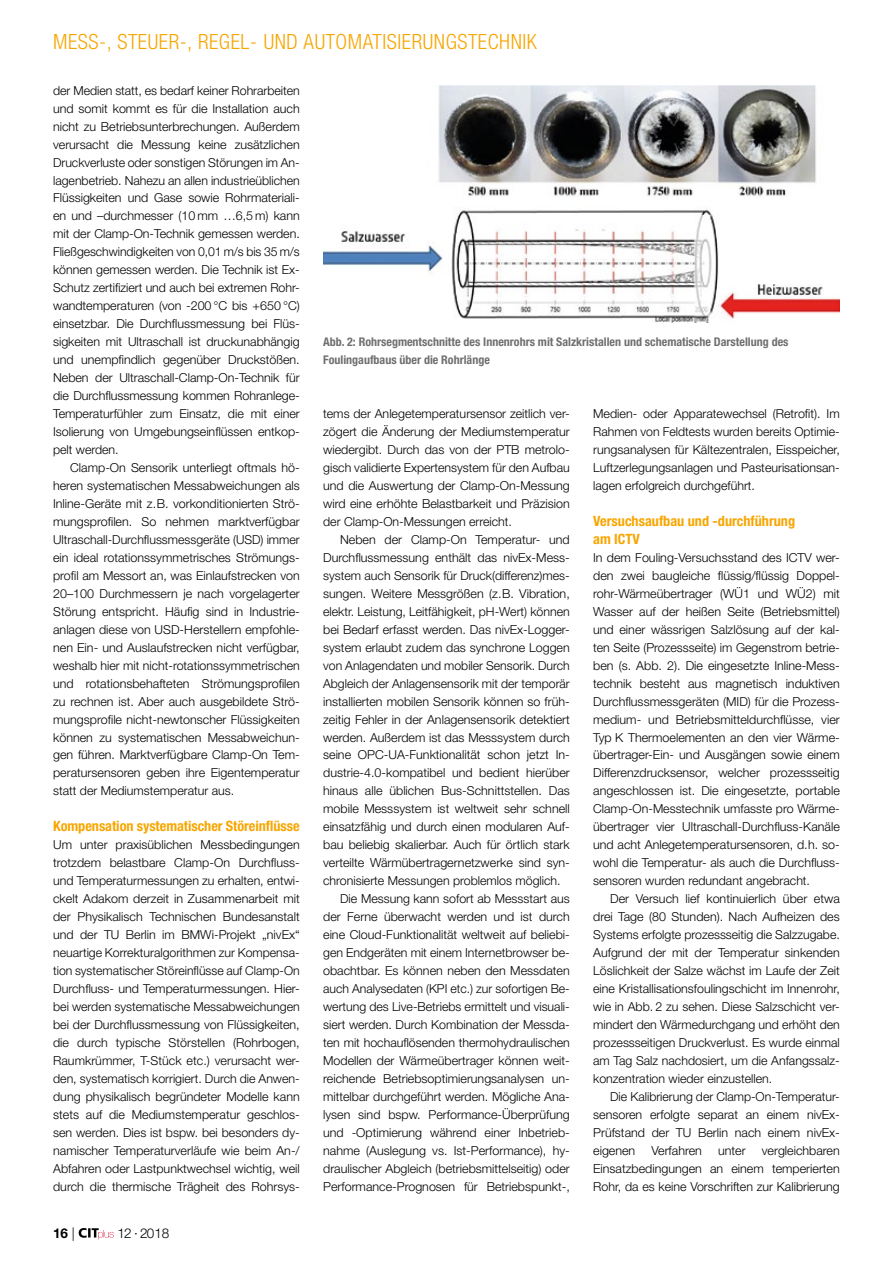
<style>
.page{position:relative;width:893px;height:1263px;background:#fff}
.page>*{position:absolute;margin:0;border:0;box-sizing:border-box;transform-origin:0 0}
.t1{font:300 condensed 21px "Helvetica Neue LT Std";letter-spacing:.025em;color:#f7a600}
.t2{font:700 condensed 14.25px/18px "Helvetica Neue LT Std";letter-spacing:-.005em;color:#f7a600}
.t3{font:300 13.5px "Helvetica Neue LT Std";letter-spacing:-.03em;color:#000}
.t4{font:700 13.5px "Helvetica Neue LT Std";color:#000}
.t5{font:300 12.3px/18px "Helvetica Neue LT Std";color:#000;text-align:justify}
.t6{font:700 condensed 12px/18px "Helvetica Neue LT Std";color:#706f6f}
.s1{font-weight:300}
</style>
<div class="page">
<img style="left:323px;top:85px;width:517px;height:237px">
<svg style="left:79px;top:1228px;width:35px;height:11px"></svg>
<h1 class="t1" style="left:53px;top:29px;width:87px">MESS-, STEUER</h1>
<h1 class="t1" style="left:180px;top:29px;width:41px">-, REGEL</h1>
<h1 class="t1" style="left:250px;top:29px;width:26px">- UND</h1>
<h1 class="t1" style="left:304px;top:29px;width:23px">AUTOMATISIERUNGSTECHNIK</h1>
<p class="t5" style="left:53px;top:81px;width:248px">der Medien statt, es bedarf keiner Rohrarbeiten und somit kommt es für die Installation auch nicht zu Betriebsunterbrechungen. Außerdem verursacht die Messung keine zusätzlichen Druckverluste oder sonstigen Störungen im An&shy;lagenbetrieb. Nahezu an allen industrieüblichen Flüssigkeiten und Gase sowie Rohrmateriali&shy;en und –durchmesser (10 mm …6,5 m) kann mit der Clamp-On-Technik gemessen werden.<br>Fließgeschwindigkeiten von 0,01 m/s bis 35 m/s können gemessen werden. Die Technik ist Ex-Schutz zertifiziert und auch bei extremen Rohr&shy;wandtemperaturen (von -200 °C bis +650 °C) einsetzbar. Die Durchflussmessung bei Flüs&shy;sigkeiten mit Ultraschall ist druckunabhängig und unempfindlich gegenüber Druckstößen.<br>Neben der Ultraschall-Clamp-On-Technik für die Durchflussmessung kommen Rohranlege-Temperaturfühler zum Einsatz, die mit einer Isolierung von Umgebungseinflüssen entkop&shy;pelt werden.</p>
<p class="t5" style="left:53px;top:458px;width:248px;text-align:left;text-indent:17px">Clamp-On Sensorik unterliegt oftmals hö&shy;heren systematischen Messabweichungen als Inline-Geräte mit z.B. vorkonditionierten Strö&shy;mungsprofilen. So nehmen marktverfügbar Ultraschall-Durchflussmessgeräte (USD) immer ein ideal rotationssymmetrisches Strömungs&shy;profil am Messort an, was Einlaufstrecken von 20–100 Durchmessern je nach vorgelagerter Störung entspricht. Häufig sind in Industrie&shy;anlagen diese von USD-Herstellern empfohle&shy;nen Ein- und Auslaufstrecken nicht verfügbar, weshalb hier mit nicht-rotationssymmetrischen und rotationsbehafteten Strömungsprofilen zu rechnen ist. Aber auch ausgebildete Strö&shy;mungsprofile nicht-newtonscher Flüssigkeiten können zu systematischen Messabweichun&shy;gen führen. Marktverfügbare Clamp-On Tem&shy;peratursensoren geben ihre Eigentemperatur statt der Mediumstemperatur aus.</p>
<p class="t2" style="left:53px;top:817px;width:248px">Kompensation systematischer Störeinflüsse</p>
<p class="t5" style="left:53px;top:836px;width:248px">Um unter praxisüblichen Messbedingungen trotzdem belastbare Clamp-On Durchfluss&shy;und Temperaturmessungen zu erhalten, entwi&shy;ckelt Adakom derzeit in Zusammenarbeit mit der Physikalisch Technischen Bundesanstalt und der TU Berlin im BMWi-Projekt „nivEx“ neuartige Korrekturalgorithmen zur Kompensa&shy;tion systematischer Störeinflüsse auf Clamp-On Durchfluss- und Temperaturmessungen. Hier&shy;bei werden systematische Messabweichungen bei der Durchflussmessung von Flüssigkeiten, die durch typische Störstellen (Rohrbogen, Raumkrümmer, T-Stück etc.) verursacht wer&shy;den, systematisch korrigiert. Durch die Anwen&shy;dung physikalisch begründeter Modelle kann stets auf die Mediumstemperatur geschlos&shy;sen werden. Dies ist bspw. bei besonders dy&shy;namischer Temperaturverläufe wie beim An-/ Abfahren oder Lastpunktwechsel wichtig, weil durch die thermische Trägheit des Rohrsys-</p>
<p class="t4" style="left:53px;top:1224px;width:23px">16 <span class="s1">|</span></p>
<p class="t3" style="left:118px;top:1224px;width:53px">12 · 2018</p>
<p class="t6" style="left:323px;top:333px;width:467px">Abb. 2: Rohrsegmentschnitte des Innenrohrs mit Salzkristallen und schematische Darstellung des<br>Foulingaufbaus über die Rohrlänge</p>
<p class="t5" style="left:323px;top:404px;width:248px">tems der Anlegetemperatursensor zeitlich ver&shy;zögert die Änderung der Mediumstemperatur wiedergibt. Durch das von der PTB metrolo&shy;gisch validierte Expertensystem für den Aufbau und die Auswertung der Clamp-On-Messung wird eine erhöhte Belastbarkeit und Präzision der Clamp-On-Messungen erreicht.</p>
<p class="t5" style="left:340px;top:530px;width:231px">Neben der Clamp-On Temperatur- und</p>
<p class="t5" style="left:323px;top:548px;width:248px">Durchflussmessung enthält das nivEx-Mess-</p>
<p class="t5" style="left:323px;top:566px;width:248px">system auch Sensorik für Druck(differenz)mes-</p>
<p class="t5" style="left:323px;top:584px;width:248px">sungen. Weitere Messgrößen (z.B. Vibration,</p>
<p class="t5" style="left:323px;top:602px;width:248px">elektr. Leistung, Leitfähigkeit, pH-Wert) können</p>
<p class="t5" style="left:323px;top:620px;width:248px">bei Bedarf erfasst werden. Das nivEx-Logger-</p>
<p class="t5" style="left:323px;top:638px;width:248px">system erlaubt zudem das synchrone Loggen</p>
<p class="t5" style="left:323px;top:656px;width:248px">von Anlagendaten und mobiler Sensorik. Durch</p>
<p class="t5" style="left:323px;top:674px;width:248px">Abgleich der Anlagensensorik mit der temporär</p>
<p class="t5" style="left:323px;top:692px;width:248px">installierten mobilen Sensorik können so früh-</p>
<p class="t5" style="left:323px;top:710px;width:248px">zeitig Fehler in der Anlagensensorik detektiert</p>
<p class="t5" style="left:323px;top:728px;width:248px">werden. Außerdem ist das Messsystem durch</p>
<p class="t5" style="left:323px;top:746px;width:248px">seine OPC-UA-Funktionalität schon jetzt In-</p>
<p class="t5" style="left:323px;top:764px;width:248px">dustrie-4.0-kompatibel und bedient hierüber</p>
<p class="t5" style="left:323px;top:782px;width:248px">hinaus alle üblichen Bus-Schnittstellen. Das</p>
<p class="t5" style="left:323px;top:800px;width:248px">mobile Messsystem ist weltweit sehr schnell</p>
<p class="t5" style="left:323px;top:818px;width:248px">einsatzfähig und durch einen modularen Auf-</p>
<p class="t5" style="left:323px;top:836px;width:248px">bau beliebig skalierbar. Auch für örtlich stark</p>
<p class="t5" style="left:323px;top:854px;width:248px">verteilte Wärmübertragernetzwerke sind syn-</p>
<p class="t5" style="left:323px;top:872px;width:239px">chronisierte Messungen problemlos möglich.</p>
<p class="t5" style="left:340px;top:889px;width:231px">Die Messung kann sofort ab Messstart aus</p>
<p class="t5" style="left:323px;top:907px;width:248px">der Ferne überwacht werden und ist durch</p>
<p class="t5" style="left:323px;top:925px;width:248px">eine Cloud-Funktionalität weltweit auf beliebi-</p>
<p class="t5" style="left:323px;top:943px;width:248px">gen Endgeräten mit einem Internetbrowser be-</p>
<p class="t5" style="left:323px;top:961px;width:248px">obachtbar. Es können neben den Messdaten</p>
<p class="t5" style="left:323px;top:979px;width:248px">auch Analysedaten (KPI etc.) zur sofortigen Be-</p>
<p class="t5" style="left:323px;top:997px;width:248px">wertung des Live-Betriebs ermittelt und visuali-</p>
<p class="t5" style="left:323px;top:1015px;width:248px">siert werden. Durch Kombination der Messda-</p>
<p class="t5" style="left:323px;top:1033px;width:248px">ten mit hochauflösenden thermohydraulischen</p>
<p class="t5" style="left:323px;top:1051px;width:248px">Modellen der Wärmeübertrager können weit-</p>
<p class="t5" style="left:323px;top:1069px;width:248px">reichende Betriebsoptimierungsanalysen un-</p>
<p class="t5" style="left:323px;top:1087px;width:248px">mittelbar durchgeführt werden. Mögliche Ana-</p>
<p class="t5" style="left:323px;top:1105px;width:248px">lysen sind bspw. Performance-Überprüfung</p>
<p class="t5" style="left:323px;top:1123px;width:248px">und -Optimierung während einer Inbetrieb-</p>
<p class="t5" style="left:323px;top:1141px;width:248px">nahme (Auslegung vs. Ist-Performance), hy-</p>
<p class="t5" style="left:323px;top:1159px;width:248px">draulischer Abgleich (betriebsmittelseitig) oder</p>
<p class="t5" style="left:323px;top:1177px;width:248px">Performance-Prognosen für Betriebspunkt-,</p>
<p class="t5" style="left:593px;top:404px;width:248px">Medien- oder Apparatewechsel (Retrofit). Im Rahmen von Feldtests wurden bereits Optimie&shy;rungsanalysen für Kältezentralen, Eisspeicher, Luftzerlegungsanlagen und Pasteurisationsan&shy;lagen erfolgreich durchgeführt.</p>
<p class="t2" style="left:593px;top:512px;width:203px">Versuchsaufbau und -durchführung am ICTV</p>
<p class="t5" style="left:593px;top:548px;width:248px;text-align:left">In dem Fouling-Versuchsstand des ICTV wer&shy;den zwei baugleiche flüssig/flüssig Doppel&shy;rohr-Wärmeübertrager (WÜ1 und WÜ2) mit Wasser auf der heißen Seite (Betriebsmittel) und einer wässrigen Salzlösung auf der kal&shy;ten Seite (Prozessseite) im Gegenstrom betrie&shy;ben (s. Abb. 2). Die eingesetzte Inline-Mess&shy;technik besteht aus magnetisch induktiven Durchflussmessgeräten (MID) für die Prozess&shy;medium- und Betriebsmitteldurchflüsse, vier Typ K Thermoelementen an den vier Wärme&shy;übertrager-Ein- und Ausgängen sowie einem Differenzdrucksensor, welcher prozessseitig angeschlossen ist. Die eingesetzte, portable Clamp-On-Messtechnik umfasste pro Wärme&shy;übertrager vier Ultraschall-Durchfluss-Kanäle und acht Anlegetemperatursensoren, d.h. so&shy;wohl die Temperatur- als auch die Durchfluss&shy;sensoren wurden redundant angebracht.</p>
<p class="t5" style="left:593px;top:889px;width:248px;text-indent:17px">Der Versuch lief kontinuierlich über etwa drei Tage (80 Stunden). Nach Aufheizen des Systems erfolgte prozessseitig die Salzzugabe.<br>Aufgrund der mit der Temperatur sinkenden Löslichkeit der Salze wächst im Laufe der Zeit eine Kristallisationsfoulingschicht im Innenrohr, wie in Abb. 2 zu sehen. Diese Salzschicht ver&shy;mindert den Wärmedurchgang und erhöht den prozessseitigen Druckverlust. Es wurde einmal am Tag Salz nachdosiert, um die Anfangssalz&shy;konzentration wieder einzustellen.</p>
<p class="t5" style="left:593px;top:1087px;width:248px;text-align:left;text-indent:17px">Die Kalibrierung der Clamp-On-Temperatur&shy;sensoren erfolgte separat an einem nivEx-Prüfstand der TU Berlin nach einem nivEx&shy;eigenen</p>
<p class="t5" style="left:593px;top:1141px;width:248px;text-indent:169px">vergleichbaren Einsatzbedingungen an einem temperierten Rohr, da es keine Vorschriften zur Kalibrierung</p>
<p class="t5" style="left:651px;top:1141px;width:52px">Verfahren</p>
<p class="t5" style="left:718px;top:1141px;width:29px">unter</p>
</div>
